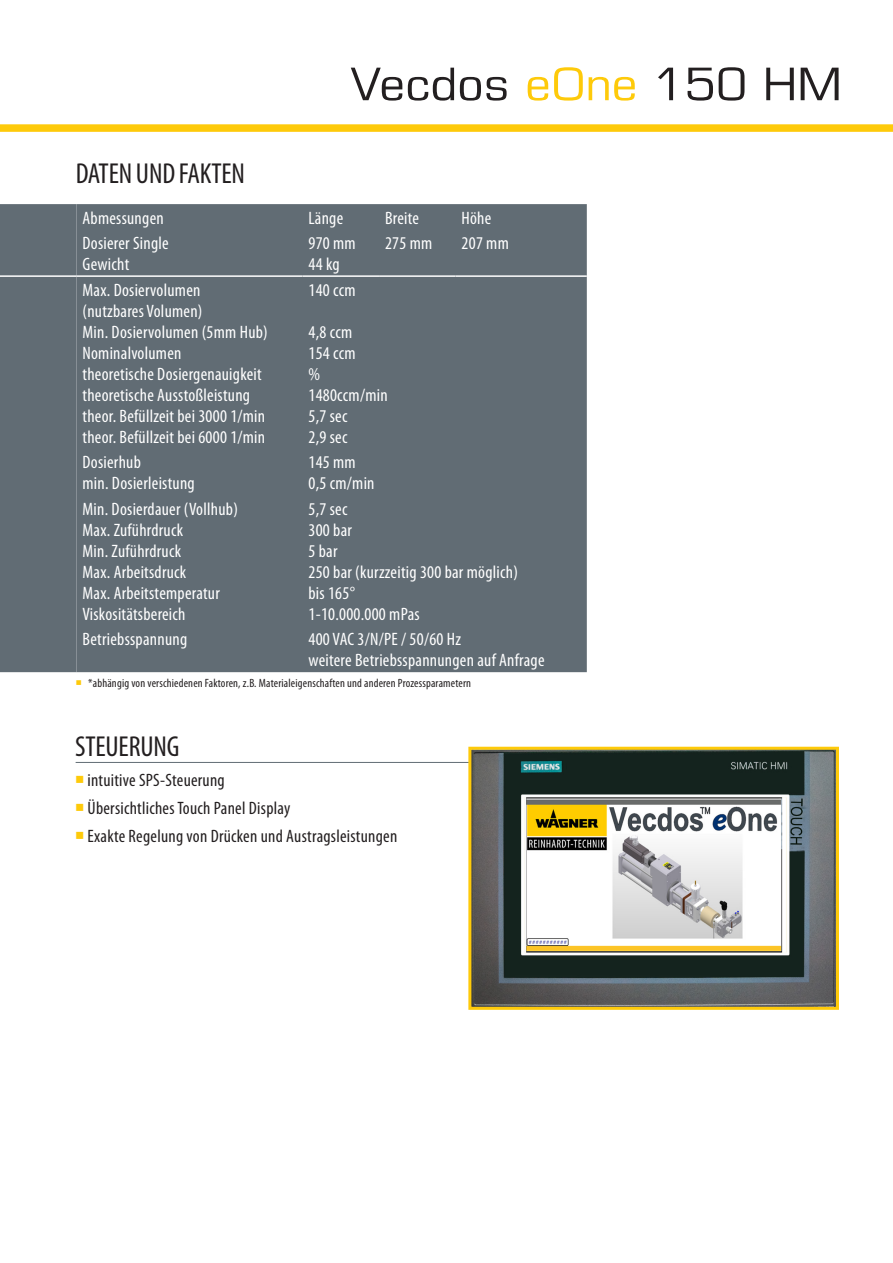
<style>
.page{position:relative;width:893px;height:1263px;background:#fff}
.page>*{position:absolute;margin:0;border:0;box-sizing:border-box;transform-origin:0 0}
.t1{font:condensed 45px "Eurostile LT Std";color:#231f20;scale:1.25 1}
.t2{font:condensed 28.95px "Myriad Pro";letter-spacing:-.005em;color:#231f20}
.t3{font:condensed 18px/21px "Myriad Pro";letter-spacing:.015em;color:#fff}
.t4{font:condensed 18px "Myriad Pro";letter-spacing:.015em;color:#231f20}
.t5{font:condensed 12px "Myriad Pro";letter-spacing:.015em;color:#231f20}
.s1{color:#feca0a}
</style>
<div class="page">
<div style="left:0;top:204px;width:77px;height:468px;background:#616c74"></div>
<div style="left:77px;top:204px;width:510px;height:468px;background:#616c74"></div>
<hr style="left:0;top:275px;width:77px;height:2px;background:#fff">
<hr style="left:77px;top:275px;width:225px;height:2px;background:#fff">
<hr style="left:302px;top:275px;width:77px;height:2px;background:#fff">
<hr style="left:379px;top:275px;width:77px;height:2px;background:#fff">
<hr style="left:456px;top:275px;width:131px;height:2px;background:#fff">
<div style="left:0;top:124px;width:893px;height:8px;background:#feca0a"></div>
<hr style="left:76px;top:762px;width:483px;height:1px;background:#616c74">
<img style="left:472px;top:751px;width:363px;height:255px">
<div style="left:468px;top:747px;width:371px;height:263px;border:3px solid #feca0a"></div>
<p class="t2" style="left:76px;top:156px;width:171px">DATEN UND FAKTEN</p>
<p class="t1" style="left:350px;top:57px;width:395px">Vecdos <span class="s1">eOne</span> 150 HM</p>
<p class="t3" style="left:83px;top:207px;width:83px">Abmessungen</p>
<p class="t3" style="left:308px;top:207px;width:36px">Länge</p>
<p class="t3" style="left:385px;top:207px;width:35px">Breite</p>
<p class="t3" style="left:462px;top:207px;width:31px">Höhe</p>
<p class="t3" style="left:83px;top:232px;width:88px">Dosierer Single<br>Gewicht</p>
<p class="t3" style="left:308px;top:232px;width:49px">970 mm<br>44 kg</p>
<p class="t3" style="left:385px;top:232px;width:49px">275 mm</p>
<p class="t3" style="left:462px;top:232px;width:49px">207 mm</p>
<p class="t3" style="left:83px;top:279px;width:187px">Max. Dosiervolumen<br>(nutzbares Volumen)<br>Min. Dosiervolumen (5mm Hub)<br>Nominalvolumen<br>theoretische Dosiergenauigkeit theoretische Ausstoßleistung theor. Befüllzeit bei 3000 1/min theor. Befüllzeit bei 6000 1/min</p>
<p class="t3" style="left:308px;top:279px;width:49px">140 ccm</p>
<p class="t3" style="left:308px;top:321px;width:81px">4,8 ccm<br>154 ccm<br>%<br>1480ccm/min<br>5,7 sec<br>2,9 sec</p>
<p class="t3" style="left:83px;top:451px;width:114px">Dosierhub<br>min. Dosierleistung</p>
<p class="t3" style="left:308px;top:451px;width:68px">145 mm<br>0,5 cm/min</p>
<p class="t3" style="left:83px;top:498px;width:157px">Min. Dosierdauer (Vollhub)<br>Max. Zuführdruck<br>Min. Zuführdruck<br>Max. Arbeitsdruck<br>Max. Arbeitstemperatur<br>Viskositätsbereich</p>
<p class="t3" style="left:308px;top:498px;width:211px">5,7 sec<br>300 bar<br>5 bar<br>250 bar (kurzzeitig 300 bar möglich) bis 165°<br>1-10.000.000 mPas</p>
<p class="t3" style="left:83px;top:628px;width:106px">Betriebsspannung</p>
<p class="t3" style="left:308px;top:628px;width:238px">400 VAC 3/N/PE / 50/60 Hz<br>weitere Betriebsspannungen auf Anfrage</p>
<p class="t5" style="left:88px;top:676px;width:384px">*abhängig von verschiedenen Faktoren, z.B. Materialeigenschaften und anderen Prozessparametern</p>
<p class="t2" style="left:75px;top:729px;width:106px">STEUERUNG</p>
<p class="t4" style="left:88px;top:769px;width:139px">intuitive SPS-Steuerung</p>
<p class="t4" style="left:88px;top:797px;width:204px">Übersichtliches Touch Panel Display</p>
<p class="t4" style="left:88px;top:825px;width:311px">Exakte Regelung von Drücken und Austragsleistungen</p>
</div>
